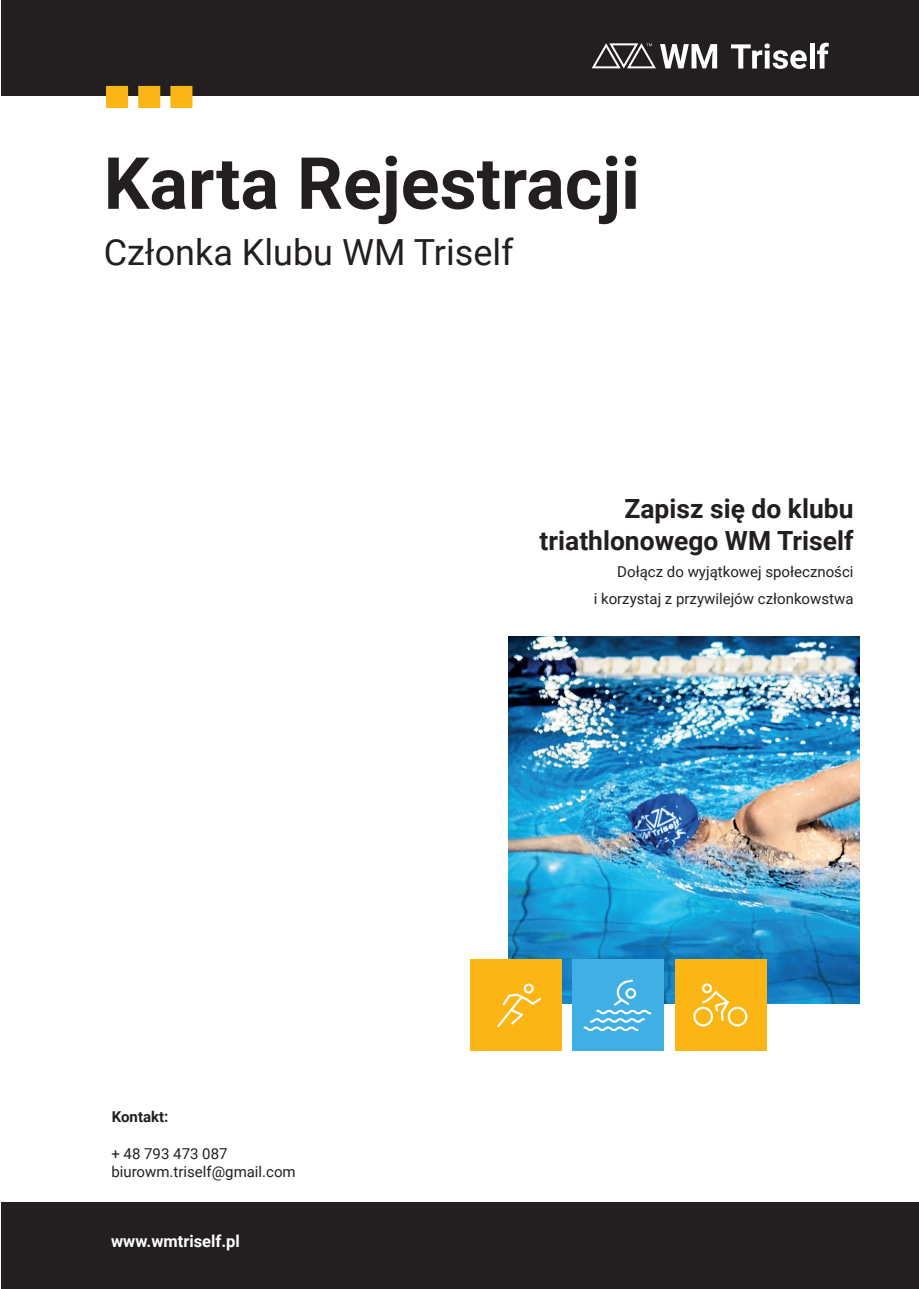
<style>
.page{position:relative;width:919px;height:1289px;background:#fff}
.page>*{position:absolute;margin:0;border:0;box-sizing:border-box;transform-origin:0 0}
.t1{font:700 72px "Roboto";color:#231f20}
.t2{font:36px "Roboto";color:#231f20}
.t3{font:700 26.4px/31.7px "Roboto";color:#231f20;text-align:right}
.t4{font:700 16.5px "Roboto";color:#fff}
.t5{font:15px/27px "Roboto";color:#231f20;text-align:right}
.t6{font:700 15px "Roboto";color:#231f20}
</style>
<div class="page">
<div style="left:1px;top:0;width:917px;height:95px;background:#231f20"></div>
<div style="left:1px;top:1202px;width:917px;height:86px;background:#231f20"></div>
<svg style="left:731px;top:43px;width:75px;height:26px"></svg>
<div style="left:809px;top:43px;width:5px;height:26px;background:#fff"></div>
<svg style="left:817px;top:43px;width:11px;height:26px"></svg>
<svg style="left:592px;top:43px;width:125px;height:25px"></svg>
<svg style="left:106px;top:86px;width:86px;height:22px"></svg>
<img style="left:508px;top:636px;width:351px;height:367px">
<div style="left:572px;top:959px;width:91px;height:91px;background:#40b0e4"></div>
<svg style="left:583px;top:979px;width:68px;height:52px"></svg>
<div style="left:675px;top:959px;width:91px;height:91px;background:#fbb515"></div>
<svg style="left:693px;top:983px;width:54px;height:43px"></svg>
<div style="left:470px;top:959px;width:91px;height:91px;background:#fbb515"></div>
<svg style="left:497px;top:983px;width:44px;height:44px"></svg>
<h1 class="t1" style="left:104px;top:133px;width:538px">Karta Rejestracji</h1>
<h2 class="t2" style="left:104px;top:226px;width:411px">Członka Klubu WM Triself</h2>
<p class="t6" style="left:112px;top:1106px;width:58px">Kontakt:</p>
<p class="t5" style="left:111px;top:1144px;width:186px;line-height:18px;text-align:left">+ 48 793 473 087 biurowm.triself@gmail.com</p>
<p class="t4" style="left:111px;top:1229px;width:130px">www.wmtriself.pl</p>
<h3 class="t3" style="left:539px;top:492px;width:315px">Zapisz się do klubu triathlonowego WM Triself</h3>
<p class="t5" style="left:593px;top:557px;width:261px">Dołącz do wyjątkowej społeczności<br>i korzystaj z przywilejów członkowstwa</p>
</div>
